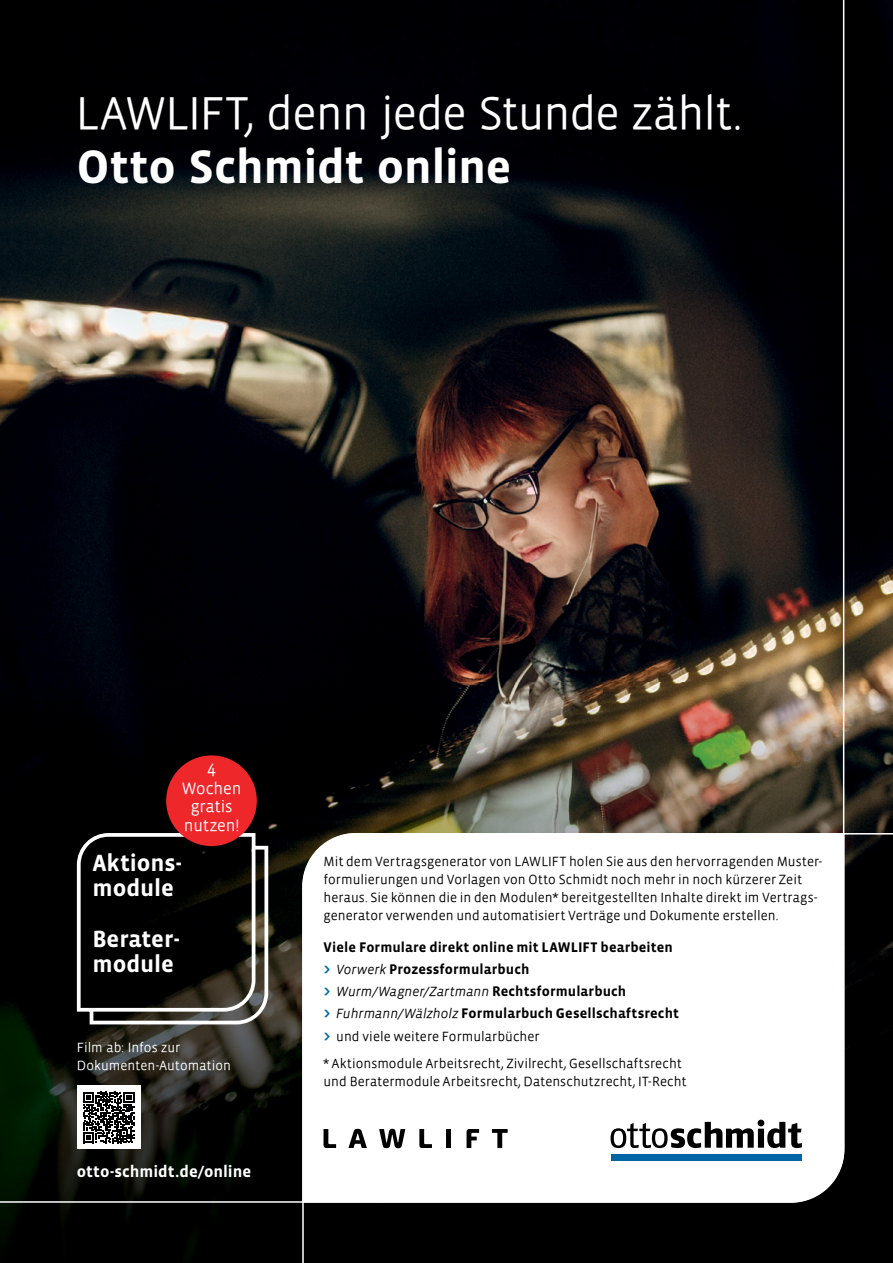
<style>
.page{position:relative;width:893px;height:1263px;background:#fff}
.page>*{position:absolute;margin:0;border:0;box-sizing:border-box;transform-origin:0 0}
.t1{font:700 48px "Vista Sans OT";letter-spacing:-.01em;color:#fff}
.t2{font:300 46.5px "Vista Sans OT";letter-spacing:-.015em;color:#fff}
.t3{font:700 24px/25.3px "Vista Sans OT";letter-spacing:-.005em;color:#fff}
.t4{font:300 18px "Vista Sans OT";color:#fff}
.t5{font:300 16.65px/18.5px "Vista Sans OT";letter-spacing:-.005em;color:#fff;text-align:center}
.t6{font:700 16.5px "Vista Sans OT";color:#fff}
.t7{font:700 14.25px/22.2px "Vista Sans OT";letter-spacing:.005em;color:#000}
.t8{font:300 13.5px/18px "Vista Sans OT";letter-spacing:.005em;color:#000}
.t9{font:italic 300 13.5px "Vista Sans OT";letter-spacing:.005em;color:#000}
.t10{font:300 13.5px/18px "Vista Sans OT";letter-spacing:.005em;color:#fff}
.s1{font-size:16.5px;color:#0069a9}
.s2{font-weight:300;font-style:italic;font-size:13.5px}
.s3{font-weight:700;font-style:normal;font-size:16.5px;color:#0069a9}
.s4{font-weight:700;font-style:normal;font-size:14.25px}
.s5{font-weight:700;font-size:16.5px;color:#0069a9}
</style>
<div class="page">
<img style="left:844px;top:0;width:49px;height:683px">
<img style="left:0;top:683px;width:893px;height:580px">
<img style="left:0;top:0;width:844px;height:1203px">
<svg style="left:302px;top:833px;width:591px;height:430px"></svg>
<svg style="left:610px;top:1119px;width:192px;height:29px"></svg>
<div style="left:611px;top:1154px;width:191px;height:6px;background:#0065a4"></div>
<svg style="left:77px;top:833px;width:191px;height:191px;background:#22211f"></svg>
<div style="left:166px;top:755px;width:91px;height:91px;background:#ee272a;border-radius:50%"></div>
<div style="left:77px;top:1085px;width:64px;height:64px;background:#fff"></div>
<svg style="left:83px;top:1092px;width:51px;height:51px"></svg>
<svg style="left:379px;top:1129px;width:26px;height:19px"></svg>
<svg style="left:323px;top:1129px;width:13px;height:19px"></svg>
<svg style="left:467px;top:1129px;width:12px;height:19px"></svg>
<svg style="left:492px;top:1129px;width:16px;height:19px"></svg>
<svg style="left:419px;top:1129px;width:13px;height:19px"></svg>
<svg style="left:446px;top:1129px;width:5px;height:19px"></svg>
<svg style="left:348px;top:1129px;width:19px;height:19px"></svg>
<h2 class="t2" style="left:76px;top:90px;width:667px">LAWLIFT, denn jede Stunde zählt.</h2>
<h1 class="t1" style="left:77px;top:143px;width:436px">Otto Schmidt online</h1>
<h3 class="t4" style="left:207px;top:761px;width:10px">4</h3>
<p class="t5" style="left:182px;top:780px;width:61px">Wochen gratis nutzen!</p>
<h3 class="t3" style="left:92px;top:851px;width:91px">Aktions&shy;module</h3>
<h3 class="t3" style="left:92px;top:927px;width:89px">Berater&shy;module</h3>
<p class="t10" style="left:77px;top:1038px;width:156px">Film ab: Infos zur<br>Dokumenten-Automation</p>
<p class="t6" style="left:77px;top:1163px;width:176px">otto-schmidt.de/online</p>
<p class="t8" style="left:323px;top:853px;width:500px">Mit dem Vertragsgenerator von LAWLIFT holen Sie aus den hervorragenden Muster&shy;formulierungen und Vorlagen von Otto Schmidt noch mehr in noch kürzerer Zeit heraus. Sie können die in den Modulen* bereitgestellten Inhalte direkt im Vertrags&shy;generator verwenden und automatisiert Verträge und Dokumente erstellen.</p>
<p class="t7" style="left:323px;top:936px;width:351px">Viele Formulare direkt online mit LAWLIFT bearbeiten <span class="s1">&gt;</span> <span class="s2">Vorwerk</span> Prozessformularbuch</p>
<p class="t9" style="left:323px;top:985px;width:304px"><span class="s3">&gt;</span> Wurm/Wagner/Zartmann <span class="s4">Rechtsformularbuch</span></p>
<p class="t7" style="left:323px;top:1003px;width:357px"><span class="s1">&gt;</span> <span class="s2">Fuhrmann/Wälzholz</span> Formularbuch Gesellschaftsrecht</p>
<p class="t8" style="left:323px;top:1023px;width:360px;line-height:27px"><span class="s5">&gt;</span> und viele weitere Formularbücher<br>* Aktionsmodule Arbeitsrecht, Zivilrecht, Gesellschaftsrecht</p>
<p class="t8" style="left:323px;top:1072px;width:365px">und Beratermodule Arbeitsrecht, Datenschutzrecht, IT-Recht</p>
</div>
